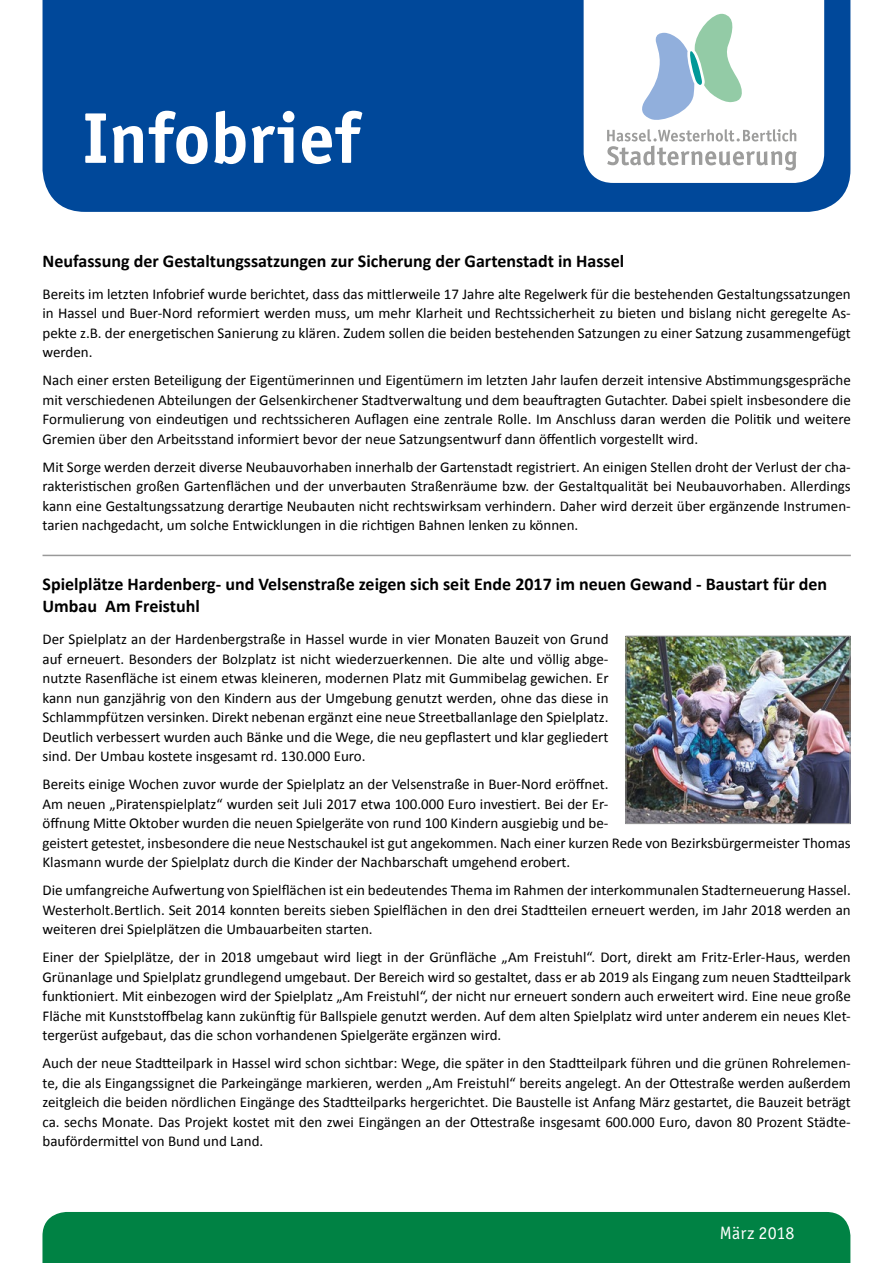
<style>
.page{position:relative;width:893px;height:1263px;background:#fff}
.page>*{position:absolute;margin:0;border:0;box-sizing:border-box;transform-origin:0 0}
.t1{font:700 72px "Officina Sans ITC";letter-spacing:.01em;color:#fff}
.t2{font:700 18px/21.6px "Calibri";color:#000}
.t3{font:18px "Officina Sans ITC Boo";letter-spacing:.01em;color:#fff}
.t4{font:15px/19.5px "Calibri";color:#000;text-align:justify}
</style>
<div class="page">
<hr style="left:43px;top:555px;width:808px;height:1px;background:#999">
<div style="left:43px;top:0;width:807px;height:212px;background:#00489a"></div>
<svg style="left:584px;top:0;width:240px;height:183px"></svg>
<div style="left:42px;top:1212px;width:808px;height:51px;background:#008244"></div>
<img style="left:628px;top:638px;width:220px;height:184px">
<div style="left:626px;top:636px;width:224px;height:188px;border:1px solid #999"></div>
<h1 class="t1" style="left:83px;top:94px;width:279px">Infobrief</h1>
<p class="t2" style="left:43px;top:250px;width:583px">Neufassung der Gestaltungssatzungen zur Sicherung der Gartenstadt in Hassel</p>
<p class="t4" style="left:43px;top:284px;width:810px">Bereits im letzten Infobrief wurde berichtet, dass das mittlerweile 17 Jahre alte Regelwerk für die bestehenden Gestaltungssatzungen in Hassel und Buer-Nord reformiert werden muss, um mehr Klarheit und Rechtssicherheit zu bieten und bislang nicht geregelte As&shy;pekte z.B. der energetischen Sanierung zu klären. Zudem sollen die beiden bestehenden Satzungen zu einer Satzung zusammengefügt werden.</p>
<p class="t4" style="left:43px;top:371px;width:810px">Nach einer ersten Beteiligung der Eigentümerinnen und Eigentümern im letzten Jahr laufen derzeit intensive Abstimmungsgespräche mit verschiedenen Abteilungen der Gelsenkirchener Stadtverwaltung und dem beauftragten Gutachter. Dabei spielt insbesondere die Formulierung von eindeutigen und rechtssicheren Auflagen eine zentrale Rolle. Im Anschluss daran werden die Politik und weitere Gremien über den Arbeitsstand informiert bevor der neue Satzungsentwurf dann öffentlich vorgestellt wird.</p>
<p class="t4" style="left:43px;top:457px;width:810px">Mit Sorge werden derzeit diverse Neubauvorhaben innerhalb der Gartenstadt registriert. An einigen Stellen droht der Verlust der cha&shy;rakteristischen großen Gartenflächen und der unverbauten Straßenräume bzw. der Gestaltqualität bei Neubauvorhaben. Allerdings kann eine Gestaltungssatzung derartige Neubauten nicht rechtswirksam verhindern. Daher wird derzeit über ergänzende Instrumen&shy;tarien nachgedacht, um solche Entwicklungen in die richtigen Bahnen lenken zu können.</p>
<p class="t2" style="left:43px;top:573px;width:786px">Spielplätze Hardenberg- und Velsenstraße zeigen sich seit Ende 2017 im neuen Gewand - Baustart für den<br>Umbau Am Freistuhl</p>
<p class="t4" style="left:43px;top:629px;width:567px">Der Spielplatz an der Hardenbergstraße in Hassel wurde in vier Monaten Bauzeit von Grund auf erneuert. Besonders der Bolzplatz ist nicht wiederzuerkennen. Die alte und völlig abge&shy;nutzte Rasenfläche ist einem etwas kleineren, modernen Platz mit Gummibelag gewichen. Er kann nun ganzjährig von den Kindern aus der Umgebung genutzt werden, ohne das diese in Schlammpfützen versinken. Direkt nebenan ergänzt eine neue Streetballanlage den Spielplatz.<br>Deutlich verbessert wurden auch Bänke und die Wege, die neu gepflastert und klar gegliedert sind. Der Umbau kostete insgesamt rd. 130.000 Euro.</p>
<p class="t4" style="left:43px;top:774px;width:810px;text-align:left">Bereits einige Wochen zuvor wurde der Spielplatz an der Velsenstraße in Buer-Nord eröffnet.<br>Am neuen „Piratenspielplatz“ wurden seit Juli 2017 etwa 100.000 Euro investiert. Bei der Er-<br>öffnung Mitte Oktober wurden die neuen Spielgeräte von rund 100 Kindern ausgiebig und be-<br>geistert getestet, insbesondere die neue Nestschaukel ist gut angekommen. Nach einer kurzen Rede von Bezirksbürgermeister Thomas Klasmann wurde der Spielplatz durch die Kinder der Nachbarschaft umgehend erobert.</p>
<p class="t4" style="left:43px;top:880px;width:810px">Die umfangreiche Aufwertung von Spielflächen ist ein bedeutendes Thema im Rahmen der interkommunalen Stadterneuerung Hassel.<br>Westerholt.Bertlich. Seit 2014 konnten bereits sieben Spielflächen in den drei Stadtteilen erneuert werden, im Jahr 2018 werden an weiteren drei Spielplätzen die Umbauarbeiten starten.</p>
<p class="t4" style="left:43px;top:947px;width:810px">Einer der Spielplätze, der in 2018 umgebaut wird liegt in der Grünfläche „Am Freistuhl“. Dort, direkt am Fritz-Erler-Haus, werden Grünanlage und Spielplatz grundlegend umgebaut. Der Bereich wird so gestaltet, dass er ab 2019 als Eingang zum neuen Stadtteilpark funktioniert. Mit einbezogen wird der Spielplatz „Am Freistuhl“, der nicht nur erneuert sondern auch erweitert wird. Eine neue große Fläche mit Kunststoffbelag kann zukünftig für Ballspiele genutzt werden. Auf dem alten Spielplatz wird unter anderem ein neues Klet&shy;tergerüst aufgebaut, das die schon vorhandenen Spielgeräte ergänzen wird.</p>
<p class="t4" style="left:43px;top:1053px;width:810px">Auch der neue Stadtteilpark in Hassel wird schon sichtbar: Wege, die später in den Stadtteilpark führen und die grünen Rohrelemen&shy;te, die als Eingangssignet die Parkeingänge markieren, werden „Am Freistuhl“ bereits angelegt. An der Ottestraße werden außerdem zeitgleich die beiden nördlichen Eingänge des Stadtteilparks hergerichtet. Die Baustelle ist Anfang März gestartet, die Bauzeit beträgt ca. sechs Monate. Das Projekt kostet mit den zwei Eingängen an der Ottestraße insgesamt 600.000 Euro, davon 80 Prozent Städte&shy;baufördermittel von Bund und Land.</p>
<p class="t3" style="left:720px;top:1222px;width:76px">März 2018</p>
</div>
